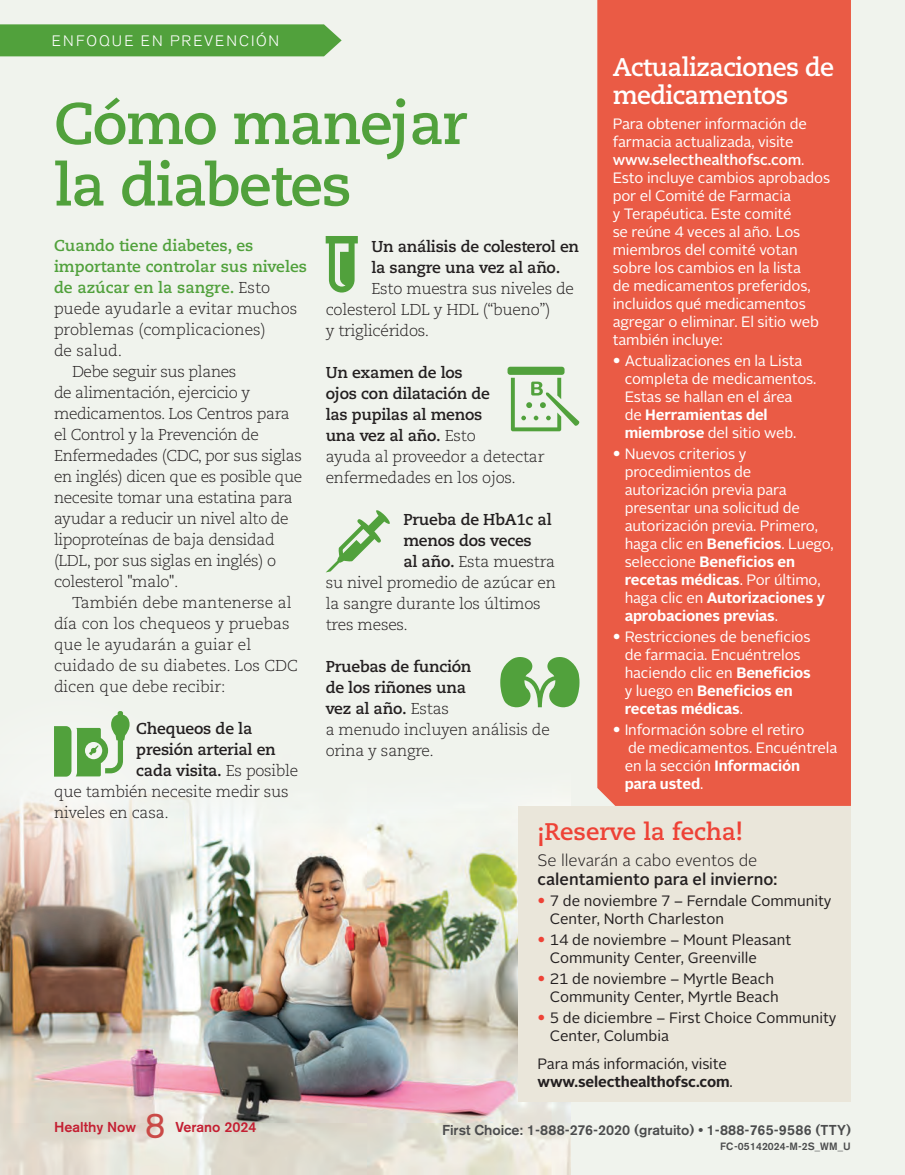
<style>
.page{position:relative;width:905px;height:1175px;background:#fff}
.page>*{position:absolute;margin:0;border:0;box-sizing:border-box;transform-origin:0 0}
.t1{font:700 58.5px/61.5px "Caecilia LT Std";letter-spacing:-.025em;color:#51a13c}
.t2{font:35.7px "Akz Gro B Eotf";color:#ca4946}
.t3{font:700 25.5px/28.5px "Caecilia LT Std";letter-spacing:-.025em;color:#fff}
.t4{font:700 24px "Caecilia LT Std";color:#ee4236}
.t5{font:500 16.5px "Alright Sans";color:#231f20}
.t6{font:300 16.5px "Alright Sans";color:#231f20}
.t7{font:300 15.75px/21px "Caecilia LT Std";letter-spacing:-.025em;color:#231f20}
.t8{font:700 15.75px/21px "Caecilia LT Std";letter-spacing:-.015em;color:#231f20}
.t9{font:700 15.75px/21px "Caecilia LT Std";color:#51a13c}
.t10{font:300 15.75px/21px "Caecilia LT Std";color:#231f20}
.t11{font:15px/18px "Alright Sans";letter-spacing:-.01em;color:#fff}
.t12{font:15px/18px "Alright Sans";color:#231f20}
.t13{font:300 15px "Akz Gro B Eotf";letter-spacing:.135em;color:#fff}
.t14{font:14.25px "Akz Gro B Eotf Med";color:#4b4c4d}
.t15{font:14.25px "Akz Gro B Eotf Med";color:#c41f32}
.t16{font:10.5px "Akz Gro B Eotf Med";letter-spacing:.01em;color:#4b4c4d}
.s1{font-weight:300;color:#231f20}
.s2{font-weight:300}
.s3{font-weight:700}
.s4{font-weight:500}
.s5{font-family:"Caecilia LT Std";font-weight:300;font-size:15.75px}
.s6{font-family:"Caecilia LT Std";font-weight:300;font-size:15.75px;color:#ee4236}
</style>
<div class="page">
<div style="left:0;top:0;width:904px;height:1174px;background:#f0f3ed"></div>
<img style="left:0;top:808px;width:571px;height:366px">
<div style="left:518px;top:806px;width:332px;height:295px;background:#eae6da"></div>
<div style="left:0;top:24px;width:341px;height:32px;background:#51a13c"></div>
<div style="left:597px;top:0;width:253px;height:806px;background:#ea5b45"></div>
<img style="left:0;top:776px;width:208px;height:187px">
<svg style="left:54px;top:711px;width:76px;height:65px"></svg>
<svg style="left:326px;top:236px;width:32px;height:56px"></svg>
<div style="left:507px;top:367px;width:57px;height:8px;background:#51a13c;border-radius:3px"></div>
<svg style="left:511px;top:378px;width:69px;height:53px"></svg>
<svg style="left:326px;top:510px;width:64px;height:62px"></svg>
<svg style="left:500px;top:657px;width:79px;height:50px"></svg>
<p class="t13" style="left:52px;top:32px;width:229px">ENFOQUE EN PREVENCIÓN</p>
<p class="t1" style="left:54px;top:94px;width:415px">Cómo manejar la diabetes</p>
<p class="t9" style="left:54px;top:236px;width:254px">Cuando tiene diabetes, es importante controlar sus niveles de azúcar en la sangre. <span class="s1">Esto puede ayudarle a evitar muchos problemas (complicaciones)<br>de salud.</span></p>
<p class="t7" style="left:54px;top:362px;width:250px;text-indent:18px">Debe seguir sus planes<br>de alimentación, ejercicio y medicamentos. Los Centros para el Control y la Prevención de<br>Enfermedades (CDC, por sus siglas en inglés) dicen que es posible que necesite tomar una estatina para ayudar a reducir un nivel alto de lipoproteínas de baja densidad (LDL, por sus siglas en inglés) o colesterol "malo".</p>
<p class="t10" style="left:54px;top:593px;width:245px;text-indent:18px">También debe mantenerse al día con los chequeos y pruebas que le ayudarán a guiar el cuidado de su diabetes. Los CDC</p>
<p class="t10" style="left:54px;top:677px;width:173px">dicen que debe recibir:</p>
<p class="t8" style="left:136px;top:718px;width:117px">Chequeos de la</p>
<p class="t8" style="left:136px;top:739px;width:141px">presión arterial en</p>
<p class="t8" style="left:136px;top:760px;width:163px">cada visita. <span class="s2">Es posible</span></p>
<p class="t7" style="left:54px;top:782px;width:236px">que también necesite medir sus</p>
<p class="t7" style="left:54px;top:803px;width:116px">niveles en casa.</p>
<p class="t8" style="left:371px;top:236px;width:209px">Un análisis de colesterol en la sangre una vez al año.</p>
<p class="t7" style="left:325px;top:278px;width:250px;text-indent:46px">Esto muestra sus niveles de colesterol LDL y HDL (“bueno”)<br>y triglicéridos.</p>
<p class="t8" style="left:325px;top:362px;width:220px">Un examen de los<br>ojos con dilatación de<br>las pupilas al menos<br>una vez al año. <span class="s2">Esto<br>ayuda al proveedor a detectar enfermedades en los ojos.</span></p>
<p class="t8" style="left:403px;top:509px;width:153px">Prueba de HbA1c al menos dos veces<br>al año. <span class="s2">Esta muestra</span></p>
<p class="t7" style="left:325px;top:572px;width:232px">su nivel promedio de azúcar en la sangre durante los últimos tres meses.</p>
<p class="t7" style="left:325px;top:656px;width:225px"><span class="s3">Pruebas de función<br>de los riñones una<br>vez al año.</span> Estas<br>a menudo incluyen análisis de orina y sangre.</p>
<p class="t3" style="left:612px;top:53px;width:223px">Actualizaciones de medicamentos</p>
<p class="t11" style="left:612px;top:115px;width:219px">Para obtener información de farmacia actualizada, visite <span class="s4">www.selecthealthofsc.com</span>.<br>Esto incluye cambios aprobados por el Comité de Farmacia<br>y Terapéutica. Este comité<br>se reúne 4 veces al año. Los miembros del comité votan sobre los cambios en la lista<br>de medicamentos preferidos, incluidos qué medicamentos agregar o eliminar. El sitio web también incluye:</p>
<p class="t11" style="left:624px;top:352px;width:193px;text-indent:-12px"><span class="s5">•</span> Actualizaciones en la Lista completa de medicamentos.<br>Estas se hallan en el área<br>de <span class="s3">Herramientas del miembrose</span> del sitio web.</p>
<p class="t11" style="left:624px;top:445px;width:211px;text-indent:-12px"><span class="s5">•</span> Nuevos criterios y procedimientos de autorización previa para presentar una solicitud de autorización previa. Primero, haga clic en <span class="s3">Beneficios</span>. Luego, seleccione <span class="s3">Beneficios en recetas médicas</span>. Por último, haga clic en <span class="s3">Autorizaciones y aprobaciones previas</span>.</p>
<p class="t11" style="left:624px;top:628px;width:188px;text-indent:-12px"><span class="s5">•</span> Restricciones de beneficios de farmacia. Encuéntrelos haciendo clic en <span class="s3">Beneficios </span>y luego en <span class="s3">Beneficios en recetas médicas</span>.</p>
<p class="t11" style="left:624px;top:721px;width:214px;text-indent:-12px"><span class="s5">•</span> Información sobre el retiro<br>de medicamentos. Encuéntrela en la sección <span class="s3">Información<br>para usted</span>.</p>
<p class="t4" style="left:537px;top:817px;width:207px">¡Reserve la fecha!</p>
<p class="t6" style="left:537px;top:849px;width:221px">Se llevarán a cabo eventos de</p>
<p class="t5" style="left:537px;top:868px;width:241px">calentamiento para el invierno:</p>
<p class="t12" style="left:550px;top:892px;width:283px;text-indent:-12px"><span class="s6">•</span> 7 de noviembre 7 – Ferndale Community<br>Center, North Charleston</p>
<p class="t12" style="left:550px;top:931px;width:243px;text-indent:-12px"><span class="s6">•</span> 14 de noviembre – Mount Pleasant<br>Community Center, Greenville</p>
<p class="t12" style="left:550px;top:970px;width:231px;text-indent:-12px"><span class="s6">•</span> 21 de noviembre – Myrtle Beach<br>Community Center, Myrtle Beach</p>
<p class="t12" style="left:550px;top:1009px;width:288px;text-indent:-12px"><span class="s6">•</span> 5 de diciembre – First Choice Community<br>Center, Columbia</p>
<p class="t12" style="left:537px;top:1055px;width:197px">Para más información, visite <span class="s3">www.selecthealthofsc.com</span>.</p>
<p class="t15" style="left:54px;top:1118px;width:84px">Healthy Now</p>
<h2 class="t2" style="left:145px;top:1104px;width:22px">8</h2>
<p class="t15" style="left:175px;top:1118px;width:83px">Verano 2024</p>
<p class="t14" style="left:442px;top:1121px;width:410px">First Choice: 1-888-276-2020 (gratuito) • 1-888-765-9586 (TTY)</p>
<p class="t16" style="left:720px;top:1140px;width:132px">FC-05142024-M-2S_WM_U</p>
</div>
